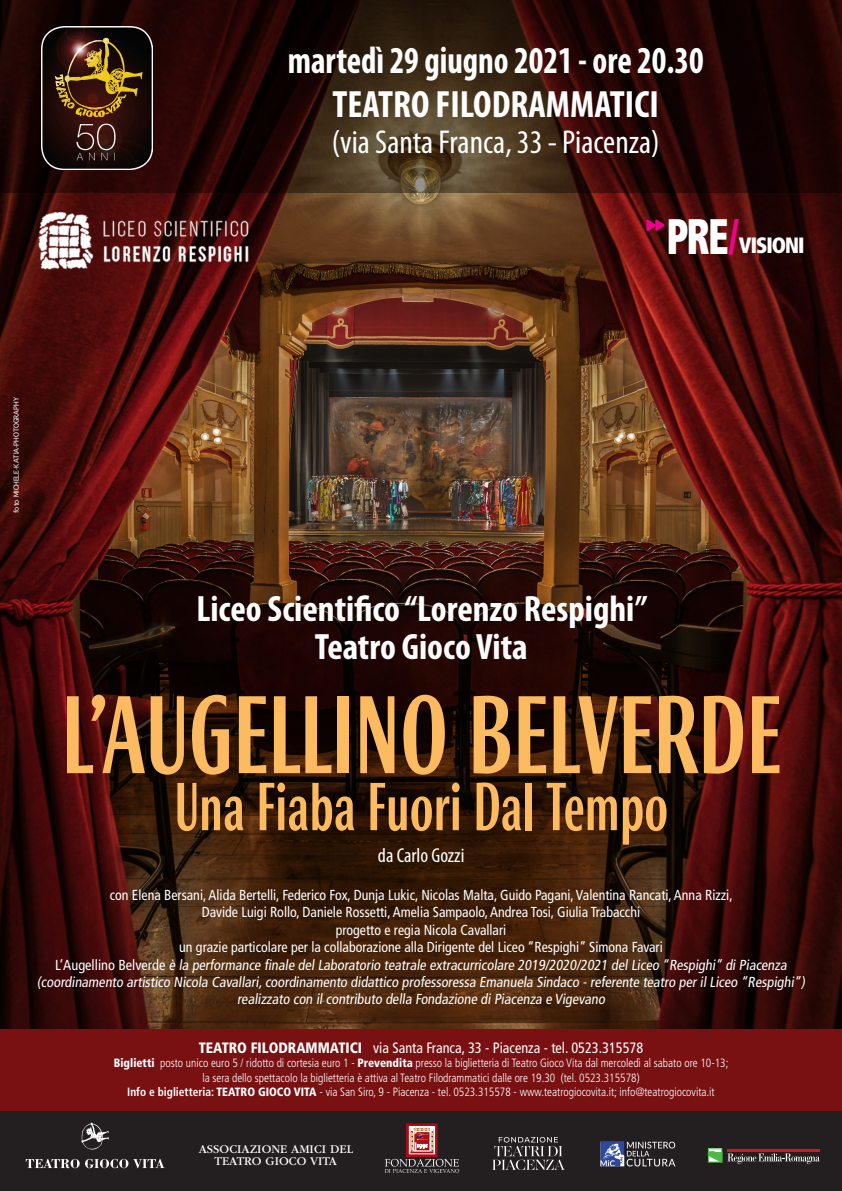
<style>
.page{position:relative;width:842px;height:1191px;background:#fff}
.page>*{position:absolute;margin:0;border:0;box-sizing:border-box;transform-origin:0 0}
.t1{font:500 104.6px "Roxy";color:#fcba61;scale:.86 1}
.t2{font:500 64.2px "Roxy";color:#fcba61;scale:.8 1}
.t3{font:900 condensed 49.9px "Frutiger LT Std";color:#fff;scale:.77 1}
.t4{font:700 condensed 38.1px "Myriad Pro";color:#fff;scale:.9 1}
.t5{font:700 condensed 38.1px "Myriad Pro";color:#fff}
.t6{font:700 condensed 36.8px "Myriad Pro";color:#fff}
.t7{font:condensed 33.2px "Myriad Pro";color:#fff}
.t8{font:900 condensed 22.2px "Frutiger LT Std";letter-spacing:-.05em;color:#fff;scale:.92 1}
.t9{font:condensed 20.2px "Myriad Pro";color:#fff}
.t10{font:condensed 15px "Frutiger LT Std";color:#fff;scale:.95 1}
.t11{font:condensed 14.5px "Frutiger LT Std";color:#fff}
.t12{font:condensed 14.5px "Frutiger LT Std";color:#fff;scale:.96 1}
.t13{font:12.3px "ITC Garamond Std";color:#fff}
.t14{font:300 condensed 12px "Frutiger LT Std";color:#fff;scale:.95 1}
.t15{font:6.7px "Geneva";color:#fff}
.s1{font-size:49.2px;color:#ed028c}
.s2{font-weight:900}
.s3{font-weight:700}
</style>
<div class="page">
<div style="left:0;top:1020px;width:842px;height:93px;background:#791113"></div>
<img style="left:0;top:193px;width:842px;height:835px">
<svg style="left:0;top:0;width:842px;height:193px;background:#2a110b"></svg>
<div style="left:0;top:1111px;width:842px;height:80px;background:#231f20"></div>
<img style="left:32px;top:210px;width:224px;height:64px">
<svg style="left:646px;top:220px;width:18px;height:11px"></svg>
<svg style="left:385px;top:1158px;width:74px;height:14px"></svg>
<svg style="left:409px;top:1153px;width:26px;height:1px"></svg>
<div style="left:407px;top:1124px;width:30px;height:32px;border:1px solid #ab0b13"></div>
<div style="left:409px;top:1126px;width:26px;height:27px;border:1px solid #fff"></div>
<svg style="left:410px;top:1127px;width:24px;height:25px"></svg>
<svg style="left:81px;top:1122px;width:28px;height:27px"></svg>
<svg style="left:26px;top:1158px;width:138px;height:10px"></svg>
<svg style="left:708px;top:1148px;width:112px;height:16px"></svg>
<svg style="left:492px;top:1137px;width:73px;height:33px"></svg>
<img style="left:600px;top:1141px;width:76px;height:25px">
<img style="left:41px;top:26px;width:112px;height:144px">
<p class="t4" style="left:288px;top:37px;width:464px">martedì 29 giugno 2021 - ore 20.30</p>
<p class="t5" style="left:332px;top:81px;width:328px">TEATRO FILODRAMMATICI</p>
<p class="t7" style="left:332px;top:122px;width:329px">(via Santa Franca, 33 - Piacenza)</p>
<p class="t3" style="left:666px;top:206px;width:96px">PRE <span class="s1">/</span></p>
<p class="t8" style="left:739px;top:232px;width:73px">VISIONI</p>
<p class="t15" style="left:12px;top:513px;width:117px;rotate:-90deg">foto MICHELE.KATIA.PHOTOGRAPHY</p>
<p class="t6" style="left:196px;top:585px;width:452px">Liceo Scientifico “Lorenzo Respighi”</p>
<p class="t6" style="left:315px;top:624px;width:215px">Teatro Gioco Vita</p>
<p class="t1" style="left:61px;top:673px;width:839px">L’AUGELLINO BELVERDE</p>
<p class="t2" style="left:174px;top:769px;width:619px">Una Fiaba Fuori Dal Tempo</p>
<p class="t9" style="left:378px;top:843px;width:88px">da Carlo Gozzi</p>
<p class="t12" style="left:110px;top:886px;width:650px">con Elena Bersani, Alida Bertelli, Federico Fox, Dunja Lukic, Nicolas Malta, Guido Pagani, Valentina Rancati, Anna Rizzi,</p>
<p class="t12" style="left:202px;top:903px;width:458px">Davide Luigi Rollo, Daniele Rossetti, Amelia Sampaolo, Andrea Tosi, Giulia Trabacchi</p>
<p class="t12" style="left:336px;top:921px;width:179px">progetto e regia Nicola Cavallari</p>
<p class="t12" style="left:179px;top:938px;width:505px">un grazie particolare per la collaborazione alla Dirigente del Liceo “Respighi” Simona Favari</p>
<p class="t11" style="left:55px;top:956px;width:735px">L’ A u g e l l i n o B e l v e r d e è la performance finale del Laboratorio teatrale extracurricolare 2019/2020/2021 del Liceo “Respighi” di Piacenza</p>
<p class="t11" style="left:37px;top:973px;width:772px">(coordinamento artistico Nicola Cavallari,coordinamento didattico professoressa Emanuela Sindaco - referente teatro per il Liceo “Respighi”)</p>
<p class="t11" style="left:237px;top:990px;width:372px">realizzato con il contributo della Fondazione di Piacenza e Vigevano</p>
<p class="t10" style="left:199px;top:1039px;width:469px"><span class="s2">TEATRO FILODRAMMATICI</span> via Santa Franca, 33 - Piacenza - tel. 0523.315578</p>
<p class="t14" style="left:114px;top:1056px;width:648px"><span class="s2">Biglietti</span> posto unico euro 5 / ridotto di cortesia euro 1 - <span class="s2">Prevendita</span> presso la biglietteria di Teatro Gioco Vita dal mercoledì al sabato ore 10-13;</p>
<p class="t14" style="left:202px;top:1070px;width:462px">la sera dello spettacolo la biglietteria è attiva al Teatro Filodrammatici dalle ore 19.30 (tel. 0523.315578)</p>
<p class="t14" style="left:127px;top:1085px;width:620px"><span class="s3">Info e biglietteria:</span> <span class="s2">TEATRO GIOCO VITA</span> - via San Siro, 9 - Piacenza - tel. 0523.315578 - www.teatrogiocovita.it; info@teatrogiocovita.it</p>
<p class="t13" style="left:199px;top:1142px;width:156px">ASSOCIAZIONE AMICI DEL</p>
<p class="t13" style="left:215px;top:1154px;width:124px">TEATRO GIOCO VITA</p>
</div>
